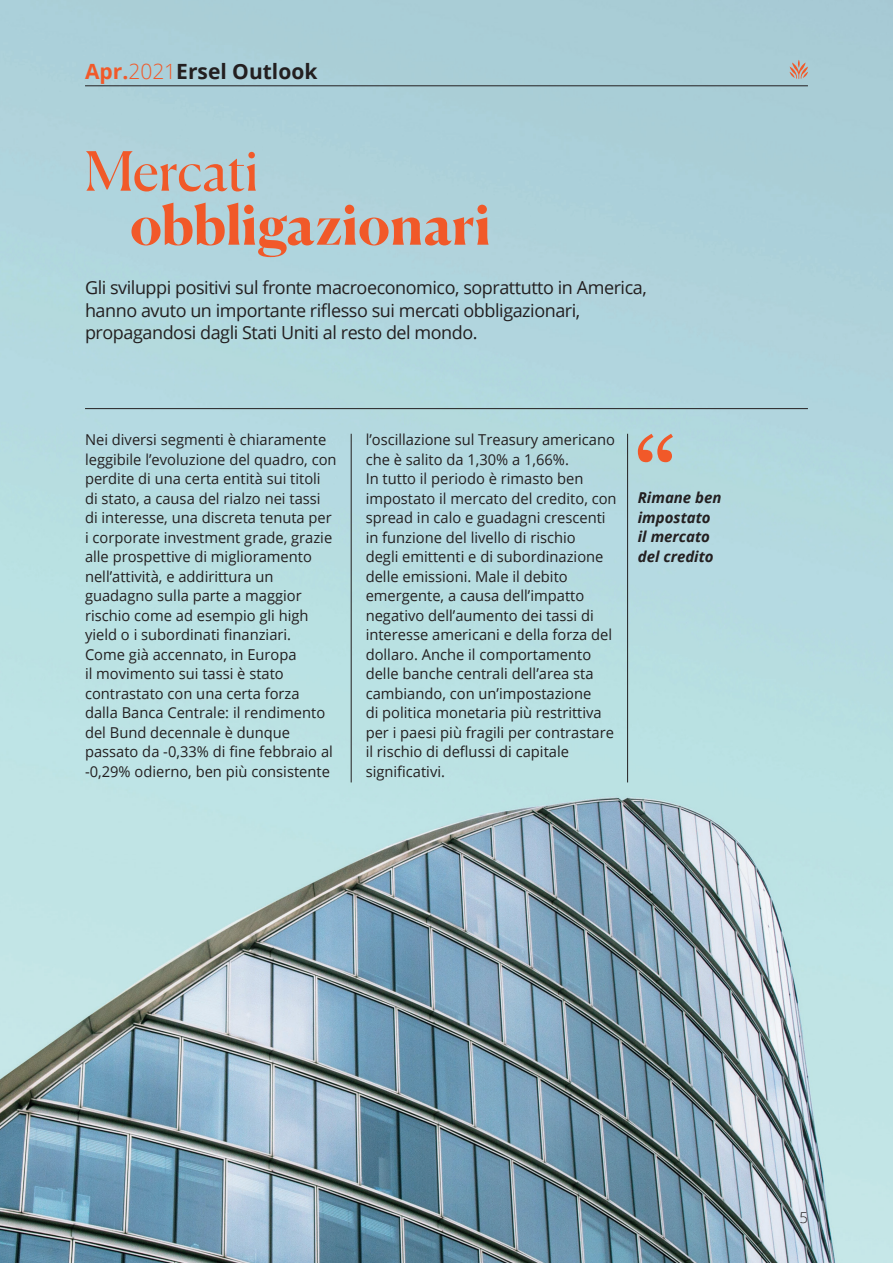
<style>
.page{position:relative;width:893px;height:1263px;background:#fff}
.page>*{position:absolute;margin:0;border:0;box-sizing:border-box;transform-origin:0 0}
.t1{font:700 54px "Canela";letter-spacing:.005em;color:#f15929}
.t2{font:54px "Canela";letter-spacing:-.005em;color:#f15929}
.t3{font:700 21px "Open Sans";color:#231f20}
.t4{font:18px/22.5px "Open Sans";letter-spacing:-.025em;color:#231f20}
.t5{font:15px/19.5px "Open Sans";color:#231f20}
.t6{font:italic 700 15px/19.5px "Open Sans";color:#231f20}
.t7{font:300 15px "Open Sans";color:#231f20}
.s1{color:#f15929}
.s2{font-weight:300;color:#f15929}
</style>
<div class="page">
<img style="left:0;top:0;width:893px;height:1263px">
<hr style="left:627px;top:434px;width:1px;height:348px;background:#231f20">
<svg style="left:638px;top:434px;width:35px;height:28px"></svg>
<hr style="left:85px;top:408px;width:723px;height:1px;background:#231f20">
<hr style="left:351px;top:434px;width:1px;height:348px;background:#231f20">
<svg style="left:790px;top:60px;width:18px;height:19px"></svg>
<hr style="left:85px;top:85px;width:723px;height:1px;background:#231f20">
<h2 class="t3" style="left:85px;top:56px;width:234px"><span class="s1">Apr.</span><span class="s2">2021</span>Ersel Outlook</h2>
<h1 class="t2" style="left:85px;top:129px;width:175px">Mercati</h1>
<h1 class="t1" style="left:130px;top:183px;width:362px">obbligazionari</h1>
<p class="t4" style="left:85px;top:276px;width:563px">Gli sviluppi positivi sul fronte macroeconomico, soprattutto in America, hanno avuto un importante riflesso sui mercati obbligazionari, propagandosi dagli Stati Uniti al resto del mondo.</p>
<p class="t5" style="left:85px;top:430px;width:253px">Nei diversi segmenti è chiaramente leggibile l’evoluzione del quadro, con perdite di una certa entità sui titoli di stato, a causa del rialzo nei tassi di interesse, una discreta tenuta per i corporate investment grade, grazie alle prospettive di miglioramento nell’attività, e addirittura un guadagno sulla parte a maggior rischio come ad esempio gli high yield o i subordinati finanziari.<br>Come già accennato, in Europa<br>il movimento sui tassi è stato contrastato con una certa forza<br>dalla Banca Centrale: il rendimento del Bund decennale è dunque passato da -0,33% di fine febbraio al -0,29% odierno, ben più consistente</p>
<p class="t5" style="left:366px;top:430px;width:252px">l’oscillazione sul Treasury americano che è salito da 1,30% a 1,66%.<br>In tutto il periodo è rimasto ben impostato il mercato del credito, con spread in calo e guadagni crescenti in funzione del livello di rischio<br>degli emittenti e di subordinazione delle emissioni. Male il debito emergente, a causa dell’impatto negativo dell’aumento dei tassi di interesse americani e della forza del dollaro. Anche il comportamento delle banche centrali dell’area sta cambiando, con un’impostazione<br>di politica monetaria più restrittiva per i paesi più fragili per contrastare il rischio di deflussi di capitale significativi.</p>
<p class="t6" style="left:638px;top:488px;width:85px">Rimane ben impostato il mercato del credito</p>
<p class="t7" style="left:799px;top:1208px;width:10px">5</p>
</div>
